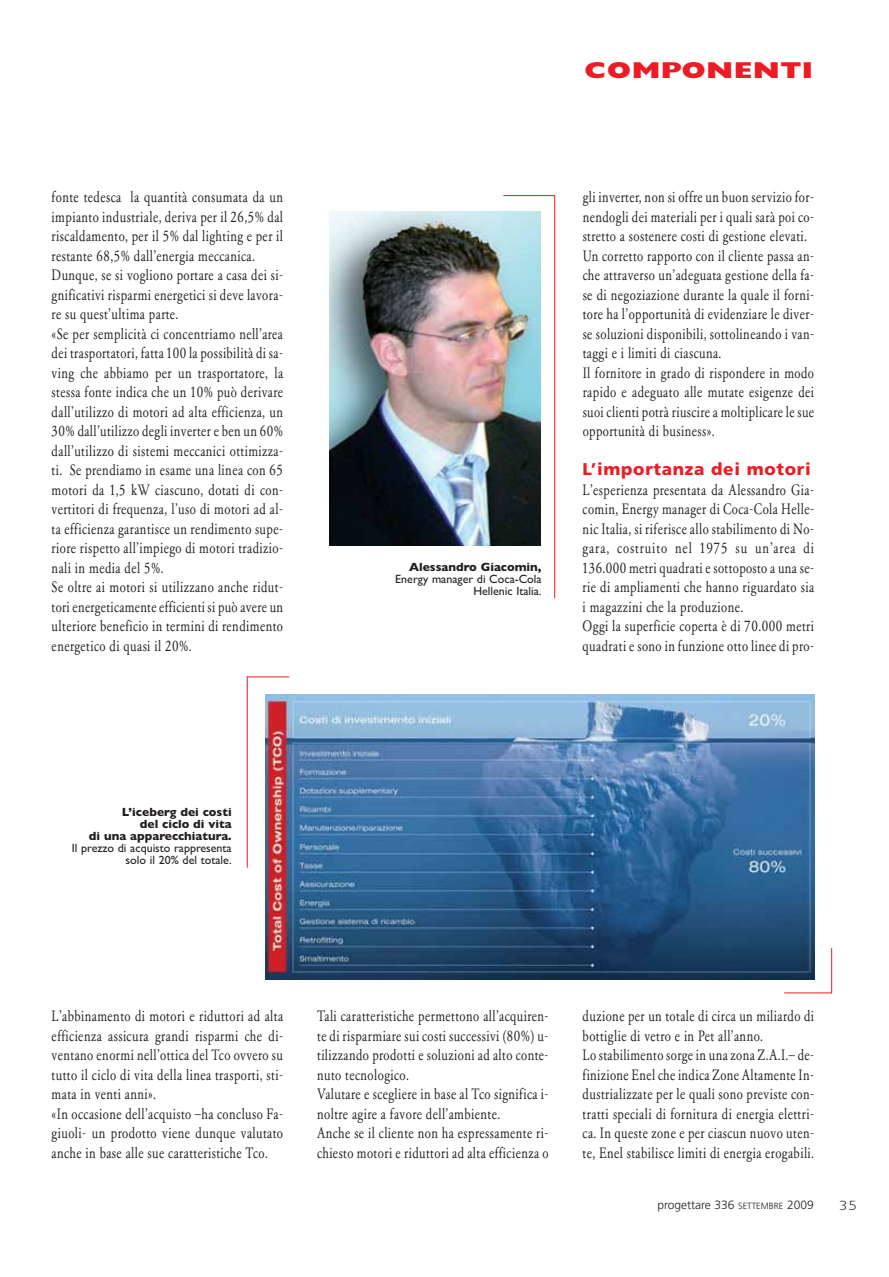
<style>
.page{position:relative;width:889px;height:1277px;background:#fff}
.page>*{position:absolute;margin:0;border:0;box-sizing:border-box;transform-origin:0 0}
.t1{font:800 23.1px "Gill Sans";letter-spacing:.015em;color:#ed1c24;scale:1.27 1}
.t2{font:900 16.95px "Frutiger LT";letter-spacing:.04em;color:#ed1c24}
.t3{font:15.75px/19.5px "Garamond Classico";letter-spacing:.035em;color:#231f20;scale:.78 1}
.t4{font:300 13.5px "Gill Sans";color:#231f20;scale:1.27 1}
.t5{font:12px/12px "Gill Sans";color:#231f20;text-align:right}
.t6{font:700 12px/12px "Gill Sans";color:#231f20;text-align:right}
.t7{font:300 12px "Frutiger LT";color:#231f20}
.s1{font-size:9px}
</style>
<div class="page">
<img style="left:329px;top:212px;width:211px;height:334px">
<hr style="left:554px;top:195px;width:1px;height:403px;background:#ed1c24">
<hr style="left:503px;top:195px;width:52px;height:1px;background:#ed1c24">
<hr style="left:784px;top:993px;width:48px;height:1px;background:#ed1c24">
<hr style="left:831px;top:948px;width:1px;height:45px;background:#ed1c24">
<hr style="left:247px;top:677px;width:42px;height:1px;background:#ed1c24">
<hr style="left:247px;top:677px;width:1px;height:191px;background:#ed1c24">
<img style="left:265px;top:694px;width:549px;height:286px">
<p class="t3" style="left:52px;top:189px;width:298px">fonte tedesca la quantità consumata da un impianto industriale, deriva per il 26,5% dal riscaldamento, per il 5% dal lighting e per il restante 68,5% dall’energia meccanica.<br>Dunque, se si vogliono portare a casa dei si&shy;gnificativi risparmi energetici si deve lavora&shy;re su quest’ultima parte.<br>«Se per semplicità ci concentriamo nell’area dei trasportatori, fatta 100 la possibilità di sa&shy;ving che abbiamo per un trasportatore, la stessa fonte indica che un 10% può derivare dall’utilizzo di motori ad alta efficienza, un 30% dall’utilizzo degli inverter e ben un 60% dall’utilizzo di sistemi meccanici ottimizza&shy;ti. Se prendiamo in esame una linea con 65 motori da 1,5 kW ciascuno, dotati di con&shy;vertitori di frequenza, l’uso di motori ad al&shy;ta efficienza garantisce un rendimento supe&shy;riore rispetto all’impiego di motori tradizio&shy;nali in media del 5%.<br>Se oltre ai motori si utilizzano anche ridut&shy;tori energeticamente efficienti si può avere un ulteriore beneficio in termini di rendimento energetico di quasi il 20%.</p>
<h1 class="t1" style="left:584px;top:63px;width:182px">COMPONENTI</h1>
<p class="t6" style="left:409px;top:563px;width:134px">Alessandro Giacomin,</p>
<p class="t5" style="left:395px;top:575px;width:148px">Energy manager di Coca-Cola<br>Hellenic Italia.</p>
<p class="t3" style="left:582px;top:189px;width:298px">gli inverter, non si offre un buon servizio for&shy;nendogli dei materiali per i quali sarà poi co&shy;stretto a sostenere costi di gestione elevati.<br>Un corretto rapporto con il cliente passa an&shy;che attraverso un’adeguata gestione della fa&shy;se di negoziazione durante la quale il forni&shy;tore ha l’opportunità di evidenziare le diver&shy;se soluzioni disponibili, sottolineando i van&shy;taggi e i limiti di ciascuna.<br>Il fornitore in grado di rispondere in modo rapido e adeguato alle mutate esigenze dei suoi clienti potrà riuscire a moltiplicare le sue opportunità di business».</p>
<p class="t2" style="left:582px;top:461px;width:230px">L’importanza dei motori</p>
<p class="t3" style="left:582px;top:481px;width:298px">L’esperienza presentata da Alessandro Gia&shy;comin, Energy manager di Coca-Cola Helle&shy;nic Italia, si riferisce allo stabilimento di No&shy;gara, costruito nel 1975 su un’area di 136.000 metri quadrati e sottoposto a una se&shy;rie di ampliamenti che hanno riguardato sia i magazzini che la produzione.<br>Oggi la superficie coperta è di 70.000 metri quadrati e sono in funzione otto linee di pro-</p>
<p class="t6" style="left:89px;top:808px;width:144px">L’iceberg dei costi<br>del ciclo di vita<br>di una apparecchiatura.</p>
<p class="t5" style="left:72px;top:844px;width:161px">Il prezzo di acquisto rappresenta solo il 20% del totale.</p>
<p class="t3" style="left:52px;top:1008px;width:298px">L’abbinamento di motori e riduttori ad alta efficienza assicura grandi risparmi che di&shy;ventano enormi nell’ottica del Tco ovvero su tutto il ciclo di vita della linea trasporti, sti&shy;mata in venti anni».<br>«In occasione dell’acquisto –ha concluso Fa&shy;giuoli- un prodotto viene dunque valutato anche in base alle sue caratteristiche Tco.</p>
<p class="t3" style="left:317px;top:1008px;width:298px">Tali caratteristiche permettono all’acquiren&shy;te di risparmiare sui costi successivi (80%) u&shy;tilizzando prodotti e soluzioni ad alto conte&shy;nuto tecnologico.<br>Valutare e scegliere in base al Tco significa i&shy;noltre agire a favore dell’ambiente.<br>Anche se il cliente non ha espressamente ri&shy;chiesto motori e riduttori ad alta efficienza o</p>
<p class="t3" style="left:582px;top:1008px;width:298px">duzione per un totale di circa un miliardo di bottiglie di vetro e in Pet all’anno.<br>Lo stabilimento sorge in una zona Z.A.I.– de&shy;finizione Enel che indica Zone Altamente In&shy;dustrializzate per le quali sono previste con&shy;tratti speciali di fornitura di energia elettri&shy;ca. In queste zone e per ciascun nuovo uten&shy;te, Enel stabilisce limiti di energia erogabili.</p>
<p class="t7" style="left:657px;top:1198px;width:158px">progettare 336 <span class="s1">SETTEMBRE</span> 2009</p>
<p class="t4" style="left:838px;top:1201px;width:16px">35</p>
</div>
